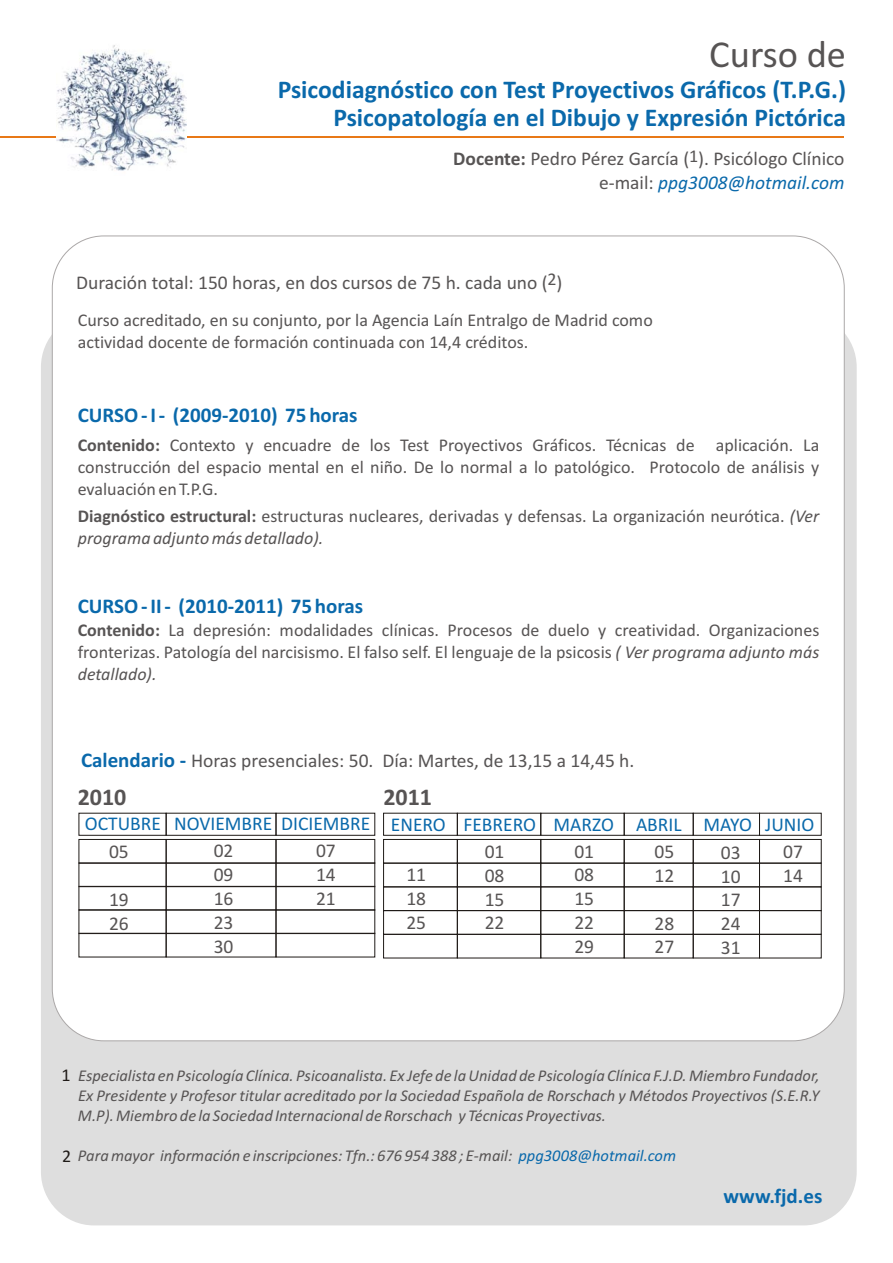
<style>
.page{position:relative;width:893px;height:1263px;background:#fff}
.page>*{position:absolute;margin:0;border:0;box-sizing:border-box;transform-origin:0 0}
.t1{font:38.4px "Calibri";color:#575454}
.t2{font:700 25.65px/28.2px "Calibri";color:#0a69ab;text-align:right}
.t3{font:700 24px "Calibri";color:#575454}
.t4{font:700 21px "Calibri";color:#0a69ab}
.t5{font:19.5px/23.9px "Calibri";color:#575454;text-align:justify}
.t6{font:19.5px "Calibri";color:#0a69ab}
.t7{font:18px/21.9px "Calibri";color:#575454;text-align:justify}
.t8{font:italic 16.5px/20.1px "Calibri";color:#575454}
.s1{font-weight:700}
.s2{font-style:italic;color:#0a69ab}
.s3{font-style:italic}
.s4{font-weight:700;font-size:21px;color:#0a69ab}
.s5{font-style:normal;font-size:18px;color:#1f1a17}
.s6{color:#0a69ab}
</style>
<div class="page">
<div style="left:41px;top:313px;width:816px;height:912px;background:#dedede;border-radius:53px"></div>
<div style="left:52px;top:236px;width:792px;height:805px;background:#fff;border:1px solid #aba8a8;border-radius:52px"></div>
<hr style="left:0;top:137px;width:844px;height:1px;background:#e87817">
<img style="left:56px;top:45px;width:130px;height:126px">
<div style="left:79px;top:839px;width:87px;height:24px;border:1px solid #1f1a17"></div>
<div style="left:166px;top:839px;width:110px;height:24px;border:1px solid #1f1a17"></div>
<div style="left:276px;top:839px;width:99px;height:24px;border:1px solid #1f1a17"></div>
<div style="left:79px;top:863px;width:87px;height:24px;border:1px solid #1f1a17"></div>
<div style="left:166px;top:863px;width:110px;height:24px;border:1px solid #1f1a17"></div>
<div style="left:276px;top:863px;width:99px;height:24px;border:1px solid #1f1a17"></div>
<div style="left:79px;top:886px;width:87px;height:24px;border:1px solid #1f1a17"></div>
<div style="left:166px;top:886px;width:110px;height:24px;border:1px solid #1f1a17"></div>
<div style="left:276px;top:886px;width:99px;height:24px;border:1px solid #1f1a17"></div>
<div style="left:79px;top:910px;width:87px;height:24px;border:1px solid #1f1a17"></div>
<div style="left:166px;top:910px;width:110px;height:24px;border:1px solid #1f1a17"></div>
<div style="left:276px;top:910px;width:99px;height:24px;border:1px solid #1f1a17"></div>
<div style="left:79px;top:933px;width:87px;height:24px;border:1px solid #1f1a17"></div>
<div style="left:166px;top:933px;width:110px;height:24px;border:1px solid #1f1a17"></div>
<div style="left:276px;top:933px;width:99px;height:24px;border:1px solid #1f1a17"></div>
<div style="left:383px;top:839px;width:74px;height:24px;border:1px solid #1f1a17"></div>
<div style="left:457px;top:839px;width:84px;height:24px;border:1px solid #1f1a17"></div>
<div style="left:541px;top:839px;width:83px;height:24px;border:1px solid #1f1a17"></div>
<div style="left:624px;top:839px;width:69px;height:24px;border:1px solid #1f1a17"></div>
<div style="left:693px;top:839px;width:67px;height:24px;border:1px solid #1f1a17"></div>
<div style="left:759px;top:839px;width:62px;height:24px;border:1px solid #1f1a17"></div>
<div style="left:383px;top:863px;width:74px;height:24px;border:1px solid #1f1a17"></div>
<div style="left:457px;top:863px;width:84px;height:24px;border:1px solid #1f1a17"></div>
<div style="left:541px;top:863px;width:83px;height:24px;border:1px solid #1f1a17"></div>
<div style="left:624px;top:863px;width:69px;height:24px;border:1px solid #1f1a17"></div>
<div style="left:693px;top:863px;width:67px;height:24px;border:1px solid #1f1a17"></div>
<div style="left:759px;top:863px;width:62px;height:24px;border:1px solid #1f1a17"></div>
<div style="left:383px;top:910px;width:74px;height:24px;border:1px solid #1f1a17"></div>
<div style="left:457px;top:910px;width:84px;height:24px;border:1px solid #1f1a17"></div>
<div style="left:541px;top:910px;width:83px;height:24px;border:1px solid #1f1a17"></div>
<div style="left:624px;top:910px;width:69px;height:24px;border:1px solid #1f1a17"></div>
<div style="left:693px;top:910px;width:67px;height:24px;border:1px solid #1f1a17"></div>
<div style="left:759px;top:910px;width:62px;height:24px;border:1px solid #1f1a17"></div>
<div style="left:383px;top:934px;width:74px;height:24px;border:1px solid #1f1a17"></div>
<div style="left:457px;top:934px;width:84px;height:24px;border:1px solid #1f1a17"></div>
<div style="left:541px;top:934px;width:83px;height:24px;border:1px solid #1f1a17"></div>
<div style="left:624px;top:934px;width:69px;height:24px;border:1px solid #1f1a17"></div>
<div style="left:693px;top:934px;width:67px;height:24px;border:1px solid #1f1a17"></div>
<div style="left:759px;top:934px;width:62px;height:24px;border:1px solid #1f1a17"></div>
<h1 class="t1" style="left:709px;top:38px;width:138px">Curso de</h1>
<h2 class="t2" style="left:278px;top:77px;width:570px">Psicodiagnóstico con Test Proyectivos Gráficos (T.P.G.)<br>Psicopatología en el Dibujo y Expresión Pictórica</h2>
<p class="t7" style="left:689px;top:147px;width:11px">1</p>
<p class="t5" style="left:453px;top:148px;width:393px;text-align:right"><span class="s1">Docente:</span> Pedro Pérez García ( ). Psicólogo Clínico e-mail: <span class="s2">ppg3008@hotmail.com</span></p>
<p class="t5" style="left:76px;top:272px;width:488px">Duración total: 150 horas, en dos cursos de 75 h. cada uno ( )<sup>2</sup></p>
<p class="t7" style="left:78px;top:310px;width:577px">Curso acreditado, en su conjunto, por la Agencia Laín Entralgo de Madrid como actividad docente de formación continuada con 14,4 créditos.</p>
<p class="t4" style="left:78px;top:407px;width:281px">CURSO - I - (2009-2010) 75 horas</p>
<p class="t7" style="left:78px;top:435px;width:743px"><span class="s1">Contenido:</span> Contexto y encuadre de los Test Proyectivos Gráficos. Técnicas de aplicación. La construcción del espacio mental en el niño. De lo normal a lo patológico. Protocolo de análisis y evaluación en T.P.G.</p>
<p class="t7" style="left:78px;top:507px;width:743px"><span class="s1">Diagnóstico estructural:</span> estructuras nucleares, derivadas y defensas. La organización neurótica. <span class="s3">(Ver programa adjunto más detallado).</span></p>
<p class="t4" style="left:78px;top:597px;width:287px">CURSO - II - (2010-2011) 75 horas</p>
<p class="t7" style="left:78px;top:621px;width:743px"><span class="s1">Contenido:</span> La depresión: modalidades clínicas. Procesos de duelo y creatividad. Organizaciones fronterizas. Patología del narcisismo. El falso self. El lenguaje de la psicosis <span class="s3">( Ver programa adjunto más detallado).</span></p>
<p class="t5" style="left:81px;top:750px;width:555px"><span class="s4">Calendario -</span> Horas presenciales: 50. Día: Martes, de 13,15 a 14,45 h.</p>
<h3 class="t3" style="left:78px;top:787px;width:50px">2010</h3>
<p class="t6" style="left:85px;top:816px;width:287px">OCTUBRE NOVIEMBRE DICIEMBRE</p>
<p class="t5" style="left:214px;top:840px;width:21px">02<br>09<br>16<br>23<br>30</p>
<p class="t5" style="left:316px;top:840px;width:21px">07<br>14<br>21</p>
<p class="t5" style="left:109px;top:841px;width:21px">05</p>
<p class="t5" style="left:109px;top:889px;width:21px">19<br>26</p>
<h3 class="t3" style="left:383px;top:787px;width:50px">2011</h3>
<p class="t6" style="left:391px;top:816px;width:425px">ENERO FEBRERO MARZO ABRIL MAYO JUNIO</p>
<p class="t5" style="left:406px;top:864px;width:21px">11<br>18<br>25</p>
<p class="t5" style="left:574px;top:841px;width:21px">01<br>08<br>15<br>22<br>29</p>
<p class="t5" style="left:485px;top:841px;width:21px">01<br>08<br>15<br>22</p>
<p class="t5" style="left:655px;top:841px;width:21px">05<br>12</p>
<p class="t5" style="left:655px;top:913px;width:21px">28<br>27</p>
<p class="t5" style="left:783px;top:841px;width:21px">07<br>14</p>
<p class="t5" style="left:721px;top:842px;width:21px">03<br>10<br>17<br>24<br>31</p>
<p class="t8" style="left:61px;top:1067px;width:760px"><span class="s5">1</span> Especialista en Psicología Clínica. Psicoanalista. Ex Jefe de la Unidad de Psicología Clínica F.J.D. Miembro Fundador,</p>
<p class="t8" style="left:78px;top:1087px;width:743px">Ex Presidente y Profesor titular acreditado por la Sociedad Española de Rorschach y Métodos Proyectivos (S.E.R.Y<br>M.P). Miembro de la Sociedad Internacional de Rorschach y Técnicas Proyectivas.</p>
<p class="t8" style="left:62px;top:1147px;width:616px"><span class="s5">2</span> Para mayor información e inscripciones: Tfn.: 676 954 388 ; E-mail: <span class="s6">ppg3008@hotmail.com</span></p>
<p class="t4" style="left:723px;top:1187px;width:101px">www.fjd.es</p>
</div>
